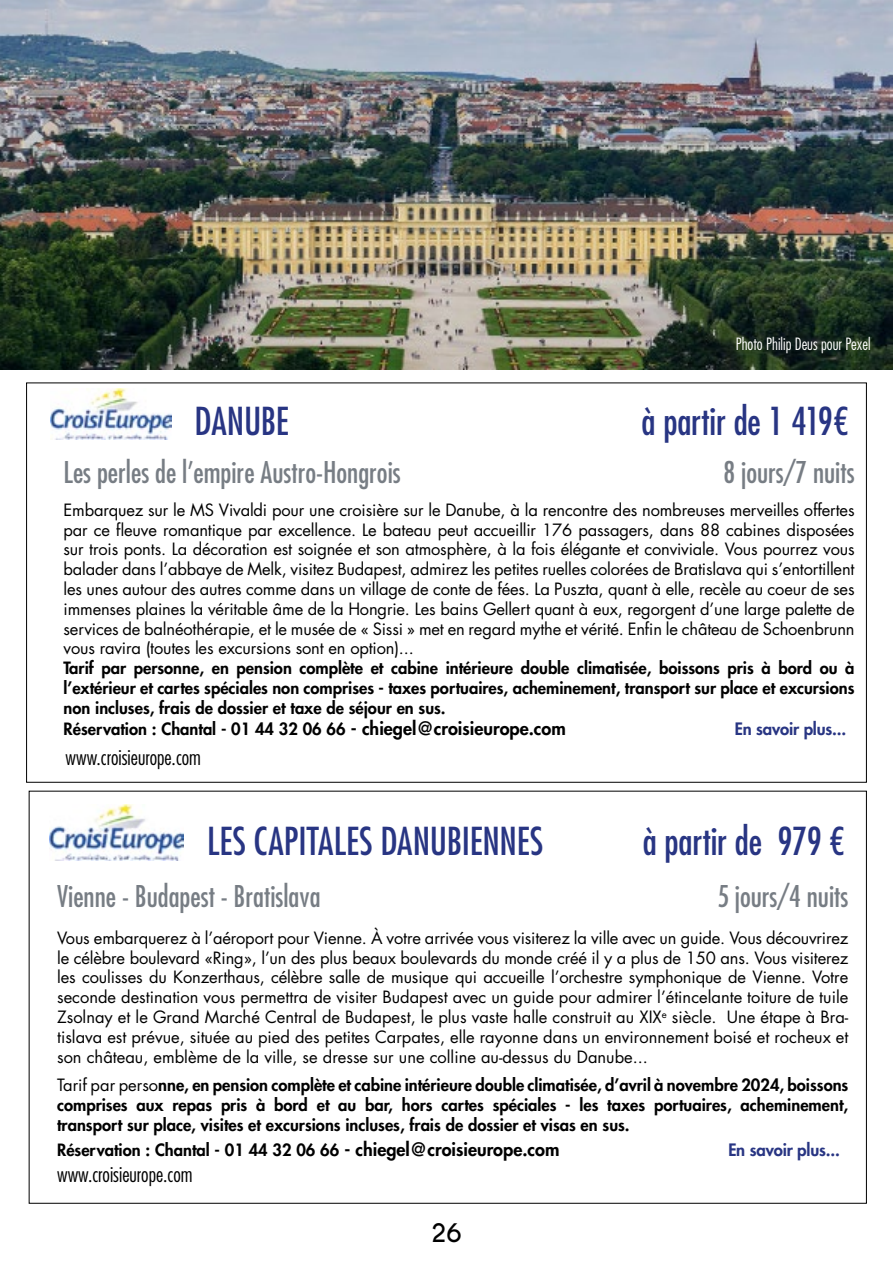
<style>
.page{position:relative;width:893px;height:1263px;background:#fff}
.page>*{position:absolute;margin:0;border:0;box-sizing:border-box;transform-origin:0 0}
.t1{font:condensed 37.5px "Futura Std";letter-spacing:-.005em;color:#283583}
.t2{font:condensed 29.1px "Futura Std";color:#777d84}
.t3{font:700 24px "Caviar Dreams";color:#000}
.t4{font:300 condensed 21px "Futura Std";color:#000}
.t5{font:800 16.65px "Futura Std";letter-spacing:-.01em;color:#283583}
.t6{font:16.5px/19.8px "Futura Std";letter-spacing:-.005em;color:#000;text-align:justify}
.t7{font:800 16.5px/19.8px "Futura Std";color:#000;text-align:justify}
.t8{font:300 condensed 16.5px "Futura Std";color:#fff}
.s1{font-size:18px}
.s2{font-weight:400}
</style>
<div class="page">
<img style="left:49px;top:805px;width:134px;height:56px">
<img style="left:51px;top:389px;width:121px;height:50px">
<img style="left:0;top:0;width:893px;height:370px">
<p class="t8" style="left:736px;top:334px;width:136px">Photo Philip Deus pour Pexel</p>
<h1 class="t1" style="left:194px;top:399px;width:96px">DANUBE</h1>
<h1 class="t1" style="left:642px;top:399px;width:208px">à partir de 1 419€</h1>
<h2 class="t2" style="left:64px;top:455px;width:339px">Les perles de l’empire Austro-Hongrois</h2>
<h2 class="t2" style="left:724px;top:455px;width:132px">8 jours/7 nuits</h2>
<p class="t6" style="left:64px;top:500px;width:793px">Embarquez sur le MS Vivaldi pour une croisière sur le Danube, à la rencontre des nombreuses merveilles offertes par ce fleuve romantique par excellence. Le bateau peut accueillir 176 passagers, dans 88 cabines disposées sur trois ponts. La décoration est soignée et son atmosphère, à la fois élégante et conviviale. Vous pourrez vous balader dans l’abbaye de Melk, visitez Budapest, admirez les petites ruelles colorées de Bratislava qui s’entortillent les unes autour des autres comme dans un village de conte de fées. La Puszta, quant à elle, recèle au coeur de ses immenses plaines la véritable âme de la Hongrie. Les bains Gellert quant à eux, regorgent d’une large palette de services de balnéothérapie, et le musée de « Sissi » met en regard mythe et vérité. Enfin le château de Schoenbrunn vous ravira (toutes les excursions sont en option)...</p>
<p class="t7" style="left:64px;top:658px;width:793px">Tarif par personne, en pension complète et cabine intérieure double climatisée, boissons pris à bord ou à l’extérieur et cartes spéciales non comprises - taxes portuaires, acheminement, transport sur place et excursions non incluses, frais de dossier et taxe de séjour en sus.</p>
<p class="t7" style="left:64px;top:719px;width:504px">Réservation : Chantal - 01 44 32 06 66 <span class="s1">- chiegel@croisieurope.com</span></p>
<p class="t5" style="left:735px;top:719px;width:113px">En savoir plus...</p>
<p class="t4" style="left:66px;top:745px;width:137px">www.croisieurope.com</p>
<h1 class="t1" style="left:207px;top:819px;width:338px">LES CAPITALES DANUBIENNES</h1>
<h1 class="t1" style="left:643px;top:819px;width:203px">à partir de 979 €</h1>
<h2 class="t2" style="left:57px;top:879px;width:265px">Vienne - Budapest - Bratislava</h2>
<h2 class="t2" style="left:717px;top:879px;width:132px">5 jours/4 nuits</h2>
<p class="t6" style="left:57px;top:928px;width:793px">Vous embarquerez à l’aéroport pour Vienne. À votre arrivée vous visiterez la ville avec un guide. Vous découvrirez le célèbre boulevard «Ring», l’un des plus beaux boulevards du monde créé il y a plus de 150 ans. Vous visiterez les coulisses du Konzerthaus, célèbre salle de musique qui accueille l’orchestre symphonique de Vienne. Votre seconde destination vous permettra de visiter Budapest avec un guide pour admirer l’étincelante toiture de tuile Zsolnay et le Grand Marché Central de Budapest, le plus vaste halle construit au XIX<sup>e</sup> siècle. Une étape à Bra&shy;tislava est prévue, située au pied des petites Carpates, elle rayonne dans un environnement boisé et rocheux et son château, emblème de la ville, se dresse sur une colline au-dessus du Danube...</p>
<p class="t7" style="left:57px;top:1075px;width:793px"><span class="s2">Tarif par perso</span>nne, en pension complète et cabine intérieure double climatisée, d’avril à novembre 2024, boissons comprises aux repas pris à bord et au bar, hors cartes spéciales - les taxes portuaires, acheminement, transport sur place, visites et excursions incluses, frais de dossier et visas en sus.</p>
<p class="t7" style="left:57px;top:1140px;width:504px">Réservation : Chantal - 01 44 32 06 66 <span class="s1">- chiegel@croisieurope.com</span></p>
<p class="t5" style="left:728px;top:1140px;width:113px">En savoir plus...</p>
<p class="t4" style="left:57px;top:1161px;width:137px">www.croisieurope.com</p>
<h3 class="t3" style="left:431px;top:1218px;width:32px">26</h3>
</div>
